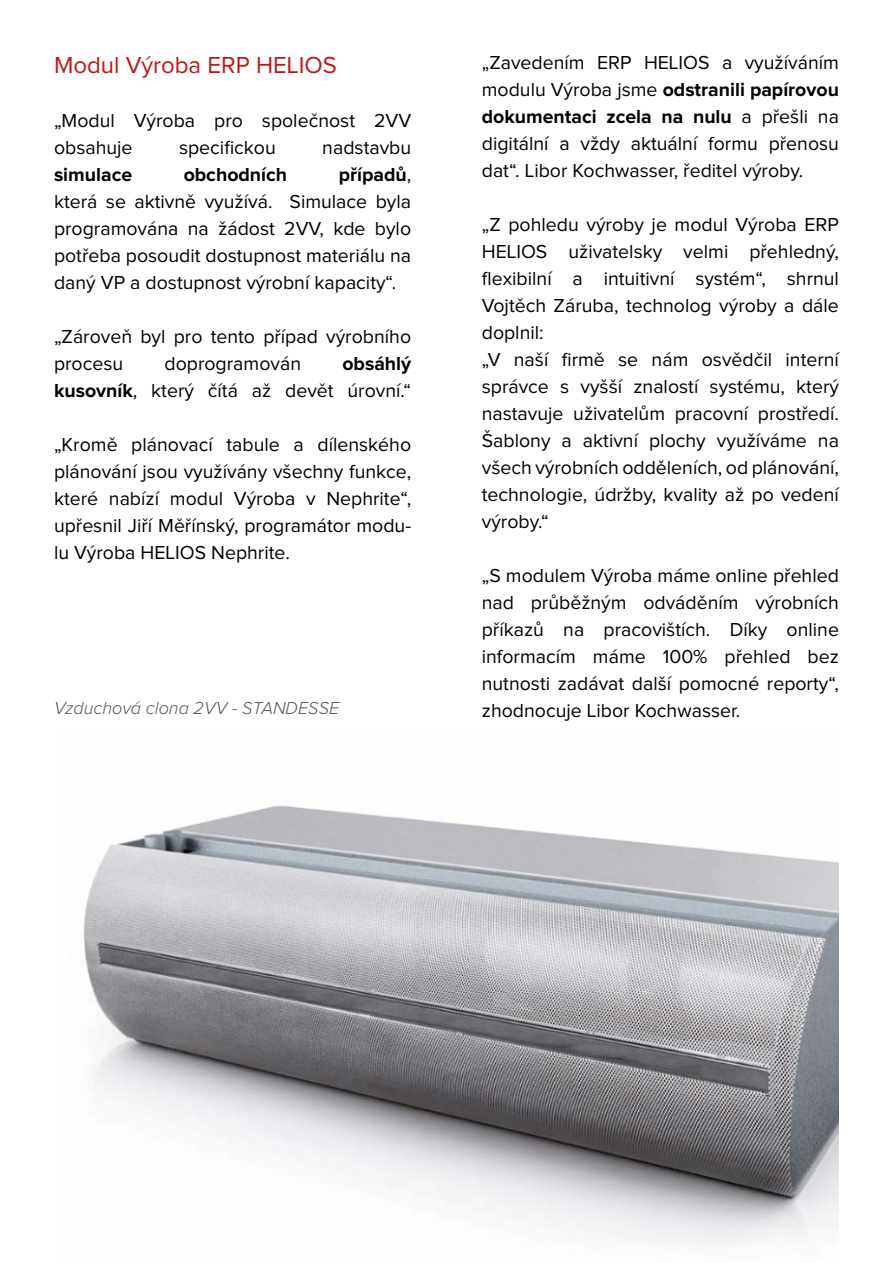
<style>
.page{position:relative;width:893px;height:1263px;background:#fff}
.page>*{position:absolute;margin:0;border:0;box-sizing:border-box;transform-origin:0 0}
.t1{font:24px "Proxima Nova";color:#be1716}
.t2{font:19.5px/27px "Proxima Nova";color:#000;text-align:justify}
.t3{font:700 19.5px "Proxima Nova";color:#000}
.t4{font:italic 300 18px "Proxima Nova";color:#575756}
.s1{font-weight:700}
</style>
<div class="page">
<img style="left:83px;top:805px;width:756px;height:439px">
<p class="t1" style="left:54px;top:54px;width:284px">Modul Výroba ERP HELIOS</p>
<p class="t2" style="left:54px;top:108px;width:359px">„Modul Výroba pro společnost 2VV obsahuje</p>
<p class="t2" style="left:179px;top:135px;width:98px">specifickou</p>
<p class="t2" style="left:322px;top:135px;width:90px">nadstavbu</p>
<p class="t2" style="left:54px;top:162px;width:359px;text-indent:285px"><span class="s1">případů</span>, která se aktivně využívá. Simulace byla programována na žádost 2VV, kde bylo potřeba posoudit dostupnost materiálu na daný VP a dostupnost výrobní kapacity“.</p>
<p class="t2" style="left:54px;top:324px;width:359px">„Zároveň byl pro tento případ výrobního procesu</p>
<p class="t3" style="left:54px;top:166px;width:80px">simulace</p>
<p class="t3" style="left:184px;top:166px;width:105px">obchodních</p>
<p class="t2" style="left:54px;top:351px;width:359px;text-align:right"><span class="s1">obsáhlý<br>kusovník</span>, který čítá až devět úrovní.“</p>
<p class="t2" style="left:54px;top:432px;width:359px">„Kromě plánovací tabule a dílenského plánování jsou využívány všechny funkce, které nabízí modul Výroba v Nephrite“, upřesnil Jiří Měřínský, programátor modu&shy;lu Výroba HELIOS Nephrite.</p>
<p class="t2" style="left:165px;top:351px;width:138px">doprogramován</p>
<p class="t2" style="left:482px;top:49px;width:359px">„Zavedením ERP HELIOS a využíváním modulu Výroba jsme <span class="s1">odstranili papírovou dokumentaci zcela na nulu</span> a přešli na digitální a vždy aktuální formu přenosu dat“. Libor Kochwasser, ředitel výroby.</p>
<p class="t2" style="left:482px;top:212px;width:359px;text-align:left">„Z pohledu výroby je modul Výroba ERP HELIOS uživatelsky velmi přehledný, flexibilní a intuitivní systém“, shrnul Vojtěch Záruba, technolog výroby a dále doplnil:<br>„V naší firmě se nám osvědčil interní správce s vyšší znalostí systému, který nastavuje uživatelům pracovní prostředí.<br>Šablony a aktivní plochy využíváme na všech výrobních odděleních, od plánování, technologie, údržby, kvality až po vedení výroby.“</p>
<p class="t2" style="left:482px;top:563px;width:359px">„S modulem Výroba máme online přehled nad průběžným odváděním výrobních příkazů na pracovištích. Díky online informacím máme 100% přehled bez nutnosti zadávat další pomocné reporty“,</p>
<p class="t4" style="left:54px;top:700px;width:287px">Vzduchová clona 2VV - STANDESSE</p>
<p class="t2" style="left:482px;top:698px;width:260px">zhodnocuje Libor Kochwasser.</p>
</div>
